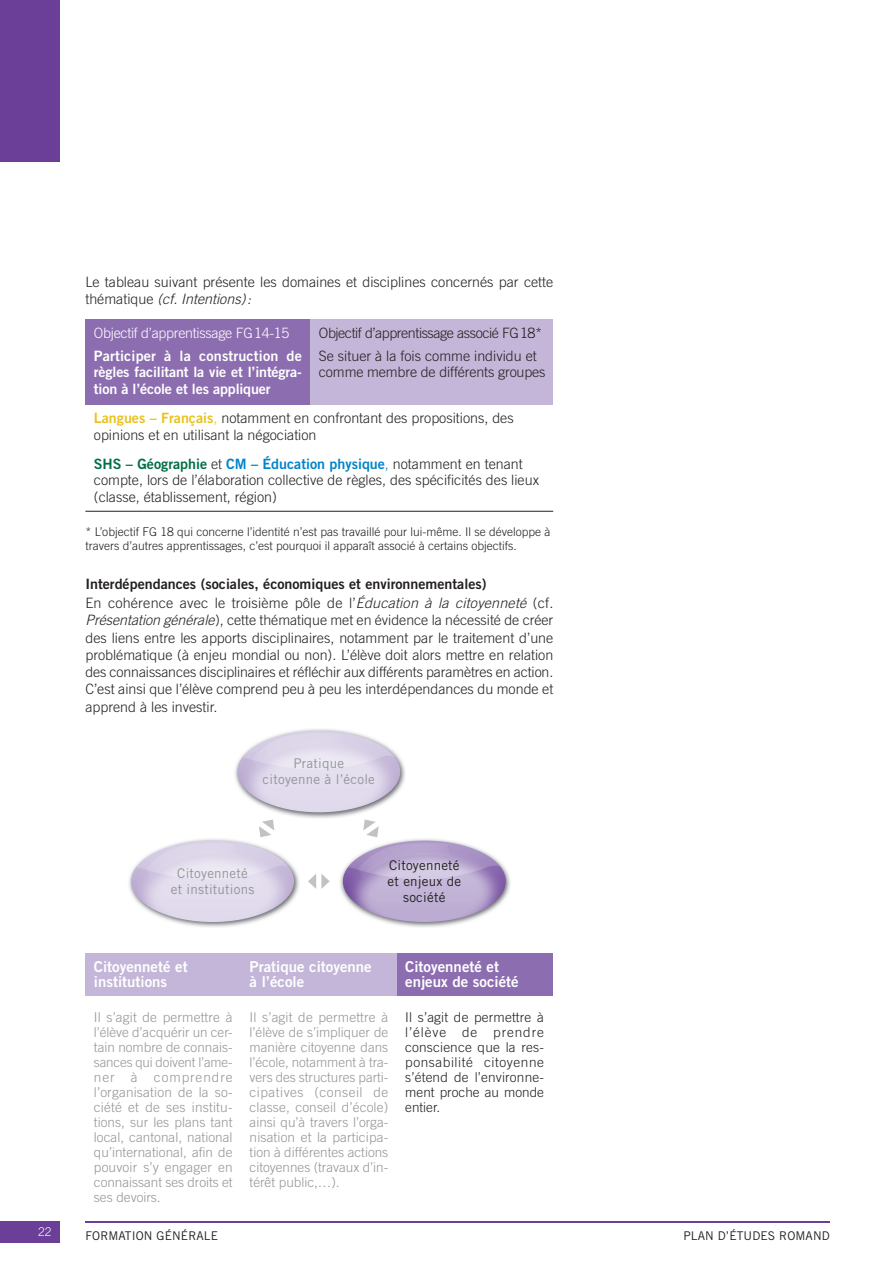
<style>
.page{position:relative;width:894px;height:1264px;background:#fff}
.page>*{position:absolute;margin:0;border:0;box-sizing:border-box;transform-origin:0 0}
.t1{font:15px/15px "Trade Gothic LT Std Bd 2";color:#fff}
.t2{font:300 14.25px/17.2px "Trade Gothic LT Std";color:#231f20}
.t3{font:14.25px/16.5px "Trade Gothic LT Std Bd 2";letter-spacing:-.01em;color:#fff;text-align:justify}
.t4{font:300 14.25px/23px "Trade Gothic LT Std";letter-spacing:-.03em;color:#231f20}
.t5{font:14.25px "Trade Gothic LT Std Bd 2";color:#231f20}
.t6{font:14.25px "Trade Gothic LT Std Bd 2";color:#0084ca}
.t7{font:300 14.25px "Trade Gothic LT Std";letter-spacing:-.02em;color:#fff}
.t8{font:300 13.5px/15px "Trade Gothic LT Std";color:#939598;text-align:justify}
.t9{font:300 13.5px/15px "Trade Gothic LT Std";letter-spacing:.01em;color:#231f20;text-align:justify}
.t10{font:13.35px/16px "Trade Gothic LT Std";letter-spacing:.015em;color:#939598;text-align:center}
.t11{font:13.35px/16px "Trade Gothic LT Std";letter-spacing:.015em;color:#231f20;text-align:center}
.t12{font:300 12px/14px "Trade Gothic LT Std";color:#231f20}
.t13{font:12px "Trade Gothic LT Std";letter-spacing:.01em;color:#231f20}
.t14{font:300 12px "Trade Gothic LT Std";color:#fff}
.s1{font-style:italic}
.s2{font-family:"Trade Gothic LT Std Bd 2";font-weight:400;color:#e8c31d}
.s3{color:#e8c31d}
.s4{color:#006f45}
.s5{font-family:"Trade Gothic LT Std";font-weight:300;color:#231f20}
.s6{font-family:"Trade Gothic LT Std";font-weight:300}
</style>
<div class="page">
<div style="left:85px;top:319px;width:225px;height:85px;background:#8c6db0"></div>
<div style="left:310px;top:319px;width:243px;height:85px;background:#c4b6d8"></div>
<hr style="left:85px;top:511px;width:468px;height:1px;background:#231f20">
<div style="left:85px;top:952px;width:312px;height:43px;background:#c4b6d8"></div>
<div style="left:397px;top:952px;width:155px;height:43px;background:#8c6db0"></div>
<img style="left:235px;top:729px;width:170px;height:89px">
<img style="left:237px;top:731px;width:163px;height:81px;border-radius:50%">
<img style="left:129px;top:839px;width:170px;height:88px">
<img style="left:131px;top:840px;width:163px;height:82px;border-radius:50%">
<img style="left:340px;top:839px;width:170px;height:88px">
<img style="left:343px;top:840px;width:163px;height:82px;border-radius:50%">
<svg style="left:308px;top:874px;width:22px;height:15px"></svg>
<svg style="left:259px;top:819px;width:15px;height:18px"></svg>
<svg style="left:363px;top:819px;width:16px;height:18px"></svg>
<hr style="left:85px;top:1221px;width:744px;height:1px;background:#6b3e98">
<div style="left:0;top:1221px;width:60px;height:21px;background:#6b3e98"></div>
<div style="left:0;top:0;width:60px;height:162px;background:#6b3e98"></div>
<p class="t2" style="left:85px;top:275px;width:469px">Le tableau suivant présente les domaines et disciplines concernés par cette thématique <span class="s1">(cf. Intentions) :</span></p>
<p class="t7" style="left:94px;top:327px;width:197px">Objectif d’apprentissage FG 14-15</p>
<p class="t3" style="left:94px;top:348px;width:209px">Participer à la construction de règles facilitant la vie et l’intégra&shy;tion à l’école et les appliquer</p>
<p class="t4" style="left:319px;top:322px;width:225px">Objectif d’apprentissage associé FG 18*<br>Se situer à la fois comme individu et</p>
<p class="t2" style="left:319px;top:365px;width:228px">comme membre de différents groupes</p>
<p class="t2" style="left:94px;top:411px;width:421px;line-height:16.5px"><span class="s2">Langues – Français</span><span class="s3">,</span> notamment en confrontant des propositions, des opinions et en utilisant la négociation</p>
<p class="t6" style="left:94px;top:458px;width:430px"><span class="s4">SHS – Géographie</span> <span class="s5">et</span> CM – Éducation physique<span class="s6">,</span> <span class="s5">notamment en tenant</span></p>
<p class="t2" style="left:94px;top:473px;width:446px;line-height:16.5px">compte, lors de l’élaboration collective de règles, des spécificités des lieux (classe, établissement, région)</p>
<p class="t12" style="left:85px;top:526px;width:466px">* L’objectif FG 18 qui concerne l’identité n’est pas travaillé pour lui-même. Il se développe à travers d’autres apprentissages, c’est pourquoi il apparaît associé à certains objectifs.</p>
<p class="t5" style="left:85px;top:578px;width:402px">Interdépendances (sociales, économiques et environnementales)</p>
<p class="t2" style="left:85px;top:596px;width:469px;text-align:justify">En cohérence avec le troisième pôle de l’<span class="s1">Éducation à la citoyenneté</span> (cf.<br><span class="s1">Présentation générale</span> ), cette thématique met en évidence la nécessité de créer des liens entre les apports disciplinaires, notamment par le traitement d’une problématique (à enjeu mondial ou non). L’élève doit alors mettre en relation des connaissances disciplinaires et réfléchir aux différents paramètres en action.<br>C’est ainsi que l’élève comprend peu à peu les interdépendances du monde et apprend à les investir.</p>
<p class="t10" style="left:263px;top:757px;width:114px">Pratique<br>citoyenne à l’école</p>
<p class="t10" style="left:171px;top:866px;width:85px">Citoyenneté et institutions</p>
<p class="t11" style="left:387px;top:858px;width:75px">Citoyenneté et enjeux de société</p>
<p class="t1" style="left:94px;top:960px;width:95px">Citoyenneté et institutions</p>
<p class="t1" style="left:250px;top:960px;width:124px">Pratique citoyenne à l’école</p>
<p class="t1" style="left:405px;top:960px;width:115px">Citoyenneté et enjeux de société</p>
<p class="t8" style="left:94px;top:1011px;width:140px">Il s’agit de permettre à l’élève d’acquérir un cer&shy;tain nombre de connais&shy;sances qui doivent l’ame&shy;ner à comprendre l’organisation de la so&shy;ciété et de ses institu&shy;tions, sur les plans tant local, cantonal, national qu’international, afin de pouvoir s’y engager en connaissant ses droits et ses devoirs.</p>
<p class="t8" style="left:250px;top:1011px;width:140px">Il s’agit de permettre à l’élève de s’impliquer de manière citoyenne dans l’école, notamment à tra&shy;vers des structures parti&shy;cipatives (conseil de classe, conseil d’école) ainsi qu’à travers l’orga&shy;nisation et la participa&shy;tion à différentes actions citoyennes (travaux d’in&shy;térêt public,…).</p>
<p class="t9" style="left:405px;top:1011px;width:140px">Il s’agit de permettre à l’élève de prendre conscience que la res&shy;ponsabilité citoyenne s’étend de l’environne&shy;ment proche au monde entier.</p>
<p class="t14" style="left:38px;top:1227px;width:15px">22</p>
<p class="t13" style="left:85px;top:1231px;width:134px">FORMATION GÉNÉRALE</p>
<p class="t13" style="left:683px;top:1231px;width:148px">PLAN D’ÉTUDES ROMAND</p>
</div>
